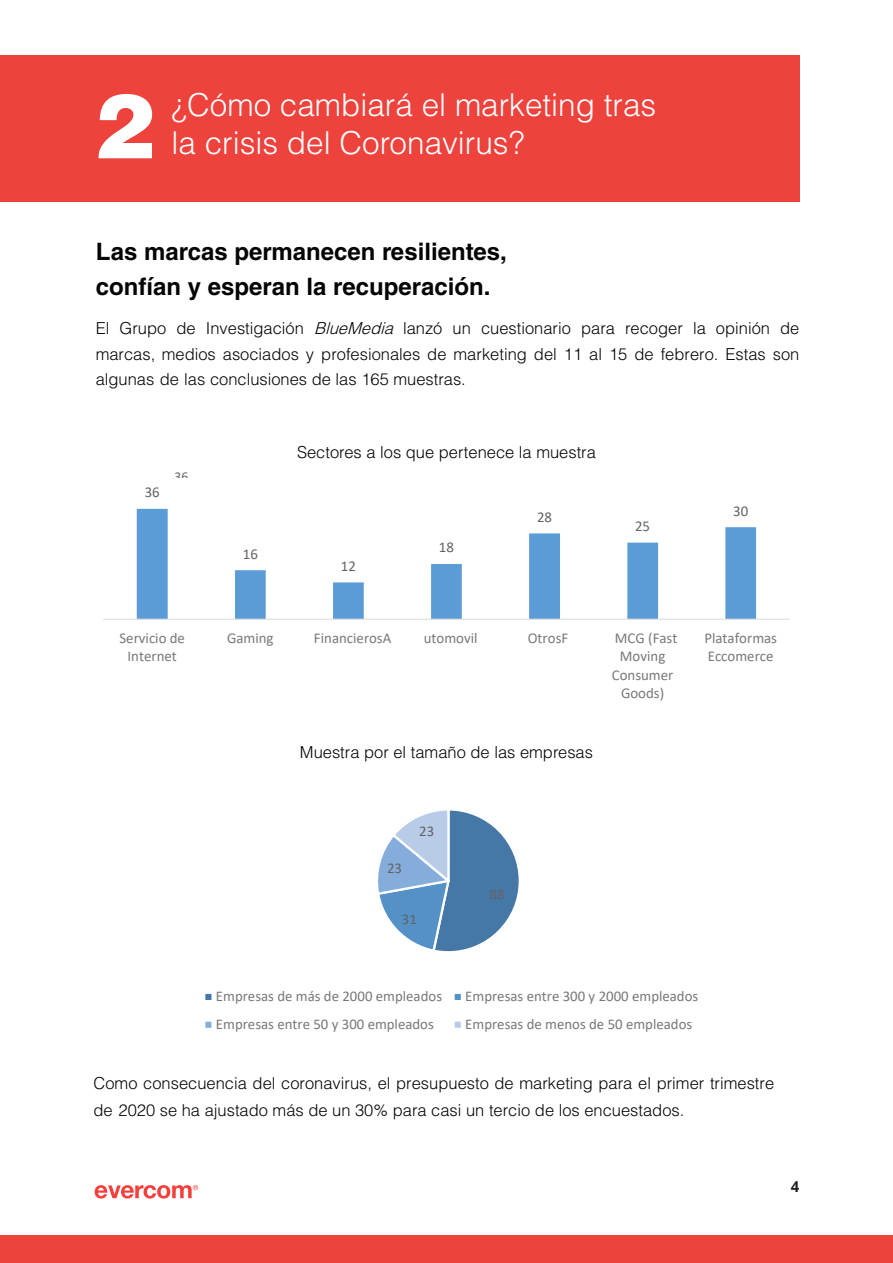
<style>
.page{position:relative;width:893px;height:1263px;background:#fff}
.page>*{position:absolute;margin:0;border:0;box-sizing:border-box;transform-origin:0 0}
.t1{font:900 90px "Helvetica LT Std";color:#fff}
.t2{font:300 31.5px/37.8px "Helvetica LT Std";color:#fff}
.t3{font:700 24px/34.5px "Helvetica LT Std";color:#040503}
.t4{font:300 16.5px/25.5px "Helvetica LT Std";color:#040503;text-align:justify}
.t5{font:15px/18.3px "Calibri";color:#76787b;text-align:center}
.t6{font:15px "Calibri";color:#636366}
.t7{font:700 15px "Open Sans";color:#231f20}
.t8{font:14.85px "Calibri";color:#76787b}
.t9{font:14.85px "Calibri";color:#636366}
.t10{font:13.5px/16.5px "Calibri";color:#76787b;text-align:center}
.t11{font:13.5px "Calibri";color:#636366}
.s1{font-style:italic}
.s2{font-family:"Helvetica Neue LT Std"}
</style>
<div class="page">
<div style="left:0;top:1236px;width:893px;height:27px;background:#ee423d"></div>
<div style="left:0;top:56px;width:799px;height:146px;background:#ee423d"></div>
<svg style="left:95px;top:1185px;width:103px;height:13px"></svg>
<svg style="left:137px;top:509px;width:619px;height:110px"></svg>
<hr style="left:103px;top:619px;width:687px;height:1px;background:#dcdddf">
<svg style="left:378px;top:810px;width:141px;height:142px"></svg>
<div style="left:204px;top:993px;width:8px;height:8px;background:#4578a6"></div>
<div style="left:203px;top:992px;width:11px;height:10px;border:2px solid #fff"></div>
<div style="left:454px;top:993px;width:8px;height:8px;background:#5491c7"></div>
<div style="left:452px;top:992px;width:11px;height:10px;border:2px solid #fff"></div>
<div style="left:204px;top:1021px;width:8px;height:8px;background:#85addb"></div>
<div style="left:203px;top:1019px;width:11px;height:11px;border:2px solid #fff"></div>
<div style="left:454px;top:1021px;width:8px;height:8px;background:#b8cce8"></div>
<div style="left:452px;top:1019px;width:11px;height:11px;border:2px solid #fff"></div>
<h1 class="t1" style="left:94px;top:67px;width:62px">2</h1>
<h2 class="t2" style="left:171px;top:86px;width:486px">¿Cómo cambiará el marketing tras la crisis del Coronavirus?</h2>
<h3 class="t3" style="left:96px;top:234px;width:412px">Las marcas permanecen resilientes, confían y esperan la recuperación.</h3>
<p class="t4" style="left:96px;top:315px;width:705px">El Grupo de Investigación <span class="s1">BlueMedia</span> lanzó un cuestionario para recoger la opinión de marcas, medios asociados y profesionales de marketing del 11 al 15 de febrero. Estas son algunas de las conclusiones de las 165 muestras.</p>
<p class="t6" style="left:145px;top:482px;width:17px">36</p>
<p class="t11" style="left:174px;top:467px;width:15px">36</p>
<p class="t6" style="left:243px;top:543px;width:17px">16</p>
<p class="t4" style="left:297px;top:440px;width:300px">Sectores a los que pertenece la muestra</p>
<p class="t6" style="left:341px;top:555px;width:17px">12</p>
<p class="t6" style="left:439px;top:537px;width:17px">18</p>
<p class="t6" style="left:537px;top:506px;width:17px">28</p>
<p class="t6" style="left:635px;top:516px;width:17px">25</p>
<p class="t6" style="left:733px;top:500px;width:17px">30</p>
<p class="t5" style="left:119px;top:628px;width:67px">Servicio de<br>Internet</p>
<p class="t5" style="left:227px;top:628px;width:48px">Gaming</p>
<p class="t5" style="left:314px;top:628px;width:79px">FinancierosA</p>
<p class="t5" style="left:424px;top:628px;width:55px">utomovil</p>
<p class="t5" style="left:528px;top:628px;width:42px">OtrosF</p>
<p class="t5" style="left:612px;top:628px;width:67px">MCG (Fast<br>Moving<br>Consumer<br>Goods)</p>
<p class="t5" style="left:704px;top:628px;width:74px;text-align:left">Plataformas<br>Eccomerce</p>
<p class="t10" style="left:599px;top:632px;width:57px">Consumer<br>Goods)</p>
<p class="t4" style="left:300px;top:739px;width:295px">Muestra por el tamaño de las empresas</p>
<p class="t9" style="left:387px;top:858px;width:17px">23</p>
<p class="t9" style="left:419px;top:821px;width:17px">23</p>
<p class="t9" style="left:402px;top:908px;width:17px">31</p>
<p class="t9" style="left:490px;top:883px;width:17px">88</p>
<p class="t8" style="left:216px;top:986px;width:228px">Empresas de más de 2000 empleados</p>
<p class="t8" style="left:465px;top:986px;width:235px">Empresas entre 300 y 2000 empleados</p>
<p class="t8" style="left:216px;top:1014px;width:219px">Empresas entre 50 y 300 empleados</p>
<p class="t8" style="left:465px;top:1014px;width:229px">Empresas de menos de 50 empleados</p>
<p class="t4" style="left:94px;top:1070px;width:682px;line-height:26.8px">Como consecuencia del coronavirus, el presupuesto de <span class="s2">m</span>arketing para el primer trimestre de 2020 se ha ajustado más de un 30% para casi un tercio de los encuestados.</p>
<p class="t7" style="left:791px;top:1175px;width:10px">4</p>
</div>
